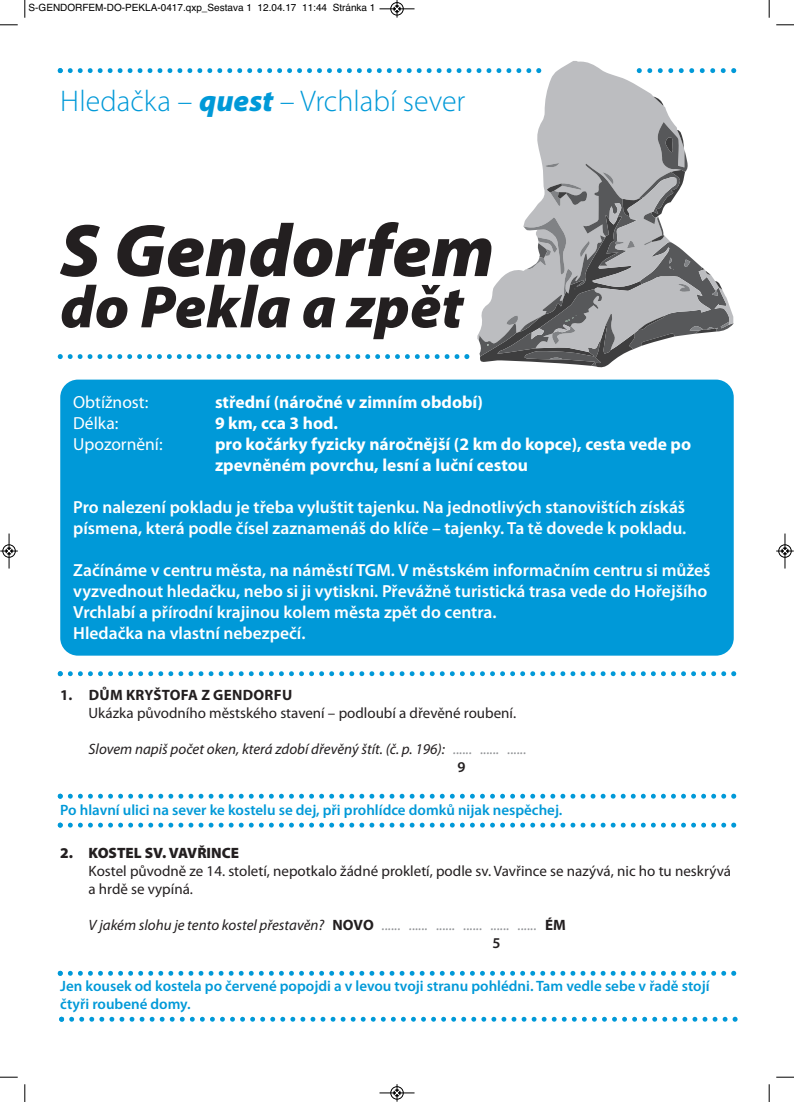
<style>
.page{position:relative;width:794px;height:1102px;background:#fff}
.page>*{position:absolute;margin:0;border:0;box-sizing:border-box;transform-origin:0 0}
.t1{font:italic 900 75px "Myriad Pro";color:#231f20}
.t2{font:italic 900 60px "Myriad Pro";color:#231f20}
.t3{font:300 30px "Myriad Pro";color:#0099d8}
.t4{font:600 17.5px/21px "Myriad Pro";color:#fff}
.t5{font:700 17.5px/21px "Myriad Pro";color:#fff}
.t6{font:17.5px "Myriad Pro";color:#fff}
.t7{font:600 15px/18px "Myriad Pro";color:#0099d8}
.t8{font:15px/18px "Myriad Pro";color:#231f20}
.t9{font:italic 15px/18px "Myriad Pro";color:#939598}
.t10{font:italic 15px/18px "Myriad Pro";color:#231f20}
.t11{font:700 15px "Myriad Pro";letter-spacing:.02em;color:#231f20}
.t12{font:900 15px "Myriad Pro";color:#231f20}
.t13{font:10px "Helvetica";color:#000}
.s1{font-weight:900;font-style:italic}
.s2{color:#939598}
.s3{font-weight:600;font-style:normal}
.s4{color:#231f20}
.s5{font-weight:700;font-style:normal;color:#231f20}
.s6{font-weight:600;font-style:normal;color:#231f20}
</style>
<div class="page">
<div style="left:60px;top:380px;width:673px;height:276px;background:#0099d8;border-radius:18px"></div>
<svg style="left:58px;top:354px;width:411px;height:5px"></svg>
<svg style="left:58px;top:671px;width:678px;height:5px"></svg>
<svg style="left:58px;top:823px;width:678px;height:5px"></svg>
<svg style="left:58px;top:971px;width:678px;height:5px"></svg>
<svg style="left:59px;top:1017px;width:678px;height:5px"></svg>
<svg style="left:58px;top:68px;width:419px;height:5px"></svg>
<svg style="left:477px;top:61px;width:195px;height:280px"></svg>
<svg style="left:653px;top:97px;width:10px;height:9px"></svg>
<svg style="left:479px;top:122px;width:254px;height:245px"></svg>
<svg style="left:637px;top:68px;width:99px;height:5px"></svg>
<svg style="left:58px;top:794px;width:678px;height:5px"></svg>
<svg style="left:24px;top:0;width:2px;height:18px"></svg>
<svg style="left:0;top:24px;width:18px;height:2px"></svg>
<svg style="left:768px;top:0;width:2px;height:18px"></svg>
<svg style="left:776px;top:24px;width:18px;height:2px"></svg>
<svg style="left:24px;top:1084px;width:2px;height:18px"></svg>
<svg style="left:0;top:1077px;width:18px;height:1px"></svg>
<svg style="left:768px;top:1084px;width:2px;height:18px"></svg>
<svg style="left:776px;top:1077px;width:18px;height:1px"></svg>
<div style="left:390px;top:2px;width:14px;height:13px;border:1px solid #fff;border-radius:50%"></div>
<hr style="left:379px;top:9px;width:35px;height:1px;background:#000">
<div style="left:390px;top:2px;width:13px;height:13px;border:1px solid #000;border-radius:50%"></div>
<svg style="left:394px;top:0;width:6px;height:18px"></svg>
<div style="left:390px;top:1086px;width:14px;height:14px;border:1px solid #fff;border-radius:50%"></div>
<hr style="left:379px;top:1093px;width:35px;height:1px;background:#000">
<div style="left:390px;top:1086px;width:13px;height:13px;border:1px solid #000;border-radius:50%"></div>
<svg style="left:394px;top:1084px;width:6px;height:18px"></svg>
<div style="left:2px;top:544px;width:14px;height:14px;border:1px solid #fff;border-radius:50%"></div>
<hr style="left:9px;top:534px;width:1px;height:35px;background:#000">
<div style="left:3px;top:545px;width:12px;height:12px;border:1px solid #000;border-radius:50%"></div>
<svg style="left:0;top:548px;width:18px;height:6px"></svg>
<div style="left:778px;top:544px;width:13px;height:14px;border:1px solid #fff;border-radius:50%"></div>
<hr style="left:784px;top:534px;width:1px;height:35px;background:#000">
<div style="left:778px;top:545px;width:13px;height:12px;border:1px solid #000;border-radius:50%"></div>
<svg style="left:776px;top:548px;width:17px;height:6px"></svg>
<p class="t13" style="left:29px;top:2px;width:348px">S-GENDORFEM-DO-PEKLA-0417.qxp_Sestava 1 12.04.17 11:44 Stránka 1</p>
<h3 class="t3" style="left:60px;top:89px;width:407px">Hledačka – <span class="s1">quest</span> – Vrchlabí sever</h3>
<h1 class="t1" style="left:60px;top:223px;width:436px">S Gendorfem</h1>
<h2 class="t2" style="left:60px;top:285px;width:404px">do Pekla a zpět</h2>
<p class="t6" style="left:73px;top:395px;width:77px">Obtížnost:</p>
<p class="t5" style="left:215px;top:393px;width:269px">střední (náročné v zimním období)</p>
<p class="t6" style="left:73px;top:416px;width:47px">Délka:</p>
<p class="t5" style="left:215px;top:414px;width:124px">9 km, cca 3 hod.</p>
<p class="t6" style="left:73px;top:437px;width:91px">Upozornění:</p>
<p class="t5" style="left:215px;top:435px;width:478px">pro kočárky fyzicky náročnější (2 km do kopce), cesta vede po zpevněném povrchu, lesní a luční cestou</p>
<p class="t4" style="left:73px;top:498px;width:614px">Pro nalezení pokladu je třeba vyluštit tajenku. Na jednotlivých stanovištích získáš písmena, která podle čísel zaznamenáš do klíče – tajenky. Ta tě dovede k pokladu.</p>
<p class="t4" style="left:73px;top:561px;width:639px">Začínáme v centru města, na náměstí TGM. V městském informačním centru si můžeš vyzvednout hledačku, nebo si ji vytiskni. Převážně turistická trasa vede do Hořejšího Vrchlabí a přírodní krajinou kolem města zpět do centra.<br>Hledačka na vlastní nebezpečí.</p>
<p class="t11" style="left:60px;top:689px;width:233px">1. DŮM KRYŠTOFA Z GENDORFU</p>
<p class="t8" style="left:89px;top:705px;width:429px">Ukázka původního městského stavení – podloubí a dřevěné roubení.</p>
<p class="t10" style="left:457px;top:741px;width:70px;text-indent:-369px">Slovem napiš počet oken, která zdobí dřevěný štít. (č. p. 196): <span class="s2">...... ...... ......<br></span><span class="s3">9</span></p>
<p class="t7" style="left:60px;top:802px;width:504px">Po hlavní ulici na sever ke kostelu se dej, při prohlídce domků nijak nespěchej.</p>
<p class="t12" style="left:60px;top:847px;width:180px">2. KOSTEL SV. VAVŘINCE</p>
<p class="t8" style="left:89px;top:863px;width:644px">Kostel původně ze 14. století, nepotkalo žádné prokletí, podle sv. Vavřince se nazývá, nic ho tu neskrývá a hrdě se vypíná.</p>
<p class="t9" style="left:492px;top:917px;width:75px;text-indent:-404px"><span class="s4">V jakém slohu je tento kostel přestavěn?</span> <span class="s5">NOVO</span> ...... ...... ...... ...... ...... ...... <span class="s5">ÉM<br></span><span class="s6">5</span></p>
<p class="t7" style="left:60px;top:978px;width:651px">Jen kousek od kostela po červené popojdi a v levou tvoji stranu pohlédni. Tam vedle sebe v řadě stojí čtyři roubené domy.</p>
</div>
